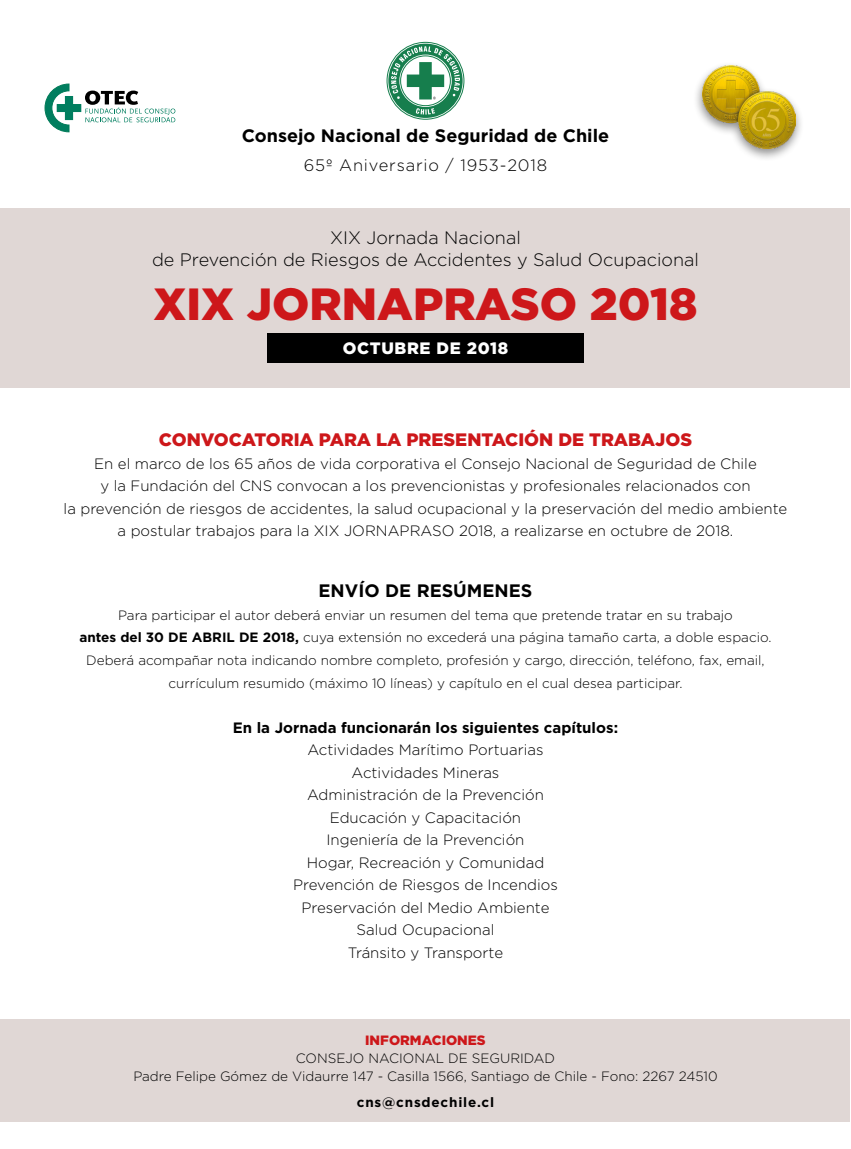
<style>
.page{position:relative;width:851px;height:1149px;background:#fff}
.page>*{position:absolute;margin:0;border:0;box-sizing:border-box;transform-origin:0 0}
.t1{font:900 45px "Gotham";color:#cd171a}
.t2{font:300 18px/21.6px "Gotham";color:#000;text-align:center}
.t3{font:700 18px "Gotham";color:#000}
.t4{font:900 18px "Gotham";color:#cd171a}
.t5{font:300 16.5px "Gotham";letter-spacing:.05em;color:#000}
.t6{font:900 16.5px "Gotham";letter-spacing:.04em;color:#fff}
.t7{font:300 15px/22.5px "Gotham";color:#000;text-align:center}
.t8{font:700 15px "Gotham";color:#000}
.t9{font:300 13.5px/22.5px "Gotham";color:#000;text-align:center}
.t10{font:700 13.5px "Gotham";letter-spacing:.06em;color:#000}
.t11{font:900 13.5px "Gotham";color:#cd171a}
.s1{font-weight:700}
</style>
<div class="page">
<div style="left:1px;top:208px;width:849px;height:180px;background:#e0d7d5"></div>
<div style="left:0;top:1018px;width:849px;height:102px;background:#e0d7d5"></div>
<svg style="left:388px;top:44px;width:74px;height:74px"></svg>
<svg style="left:45px;top:84px;width:130px;height:48px"></svg>
<div style="left:693px;top:61px;width:111px;height:101px;background:#000;opacity:.44"></div>
<img style="left:702px;top:65px;width:93px;height:84px">
<div style="left:267px;top:333px;width:316px;height:29px;background:#000"></div>
<p class="t3" style="left:242px;top:124px;width:369px">Consejo Nacional de Seguridad de Chile</p>
<p class="t5" style="left:304px;top:154px;width:245px">65º Aniversario / 1953-2018</p>
<p class="t2" style="left:152px;top:226px;width:548px">XIX Jornada Nacional<br>de Prevención de Riesgos de Accidentes y Salud Ocupacional</p>
<h1 class="t1" style="left:153px;top:272px;width:545px">XIX JORNAPRASO 2018</h1>
<p class="t6" style="left:343px;top:337px;width:65px">OCTUBRE</p>
<p class="t6" style="left:436px;top:337px;width:73px">DE 2018</p>
<p class="t4" style="left:159px;top:427px;width:534px">CONVOCATORIA PARA LA PRESENTACIÓN DE TRABAJOS</p>
<p class="t7" style="left:64px;top:452px;width:725px">En el marco de los 65 años de vida corporativa el Consejo Nacional de Seguridad de Chile<br>y la Fundación del CNS convocan a los prevencionistas y profesionales relacionados con<br>la prevención de riesgos de accidentes, la salud ocupacional y la preservación del medio ambiente a postular trabajos para la XIX JORNAPRASO 2018, a realizarse en octubre de 2018.</p>
<p class="t3" style="left:318px;top:579px;width:215px">ENVÍO DE RESÚMENES</p>
<p class="t9" style="left:79px;top:603px;width:693px">Para participar el autor deberá enviar un resumen del tema que pretende tratar en su trabajo<br><span class="s1">antes del 30 DE ABRIL DE 2018,</span> cuya extensión no excederá una página tamaño carta, a doble espacio.<br>Deberá acompañar nota indicando nombre completo, profesión y cargo, dirección, teléfono, fax, email, currículum resumido (máximo 10 líneas) y capítulo en el cual desea participar.</p>
<p class="t8" style="left:233px;top:717px;width:387px">En la Jornada funcionarán los siguientes capítulos:</p>
<p class="t7" style="left:293px;top:737px;width:266px">Actividades Marítimo Portuarias<br>Actividades Mineras<br>Administración de la Prevención<br>Educación y Capacitación<br>Ingeniería de la Prevención<br>Hogar, Recreación y Comunidad<br>Prevención de Riesgos de Incendios<br>Preservación del Medio Ambiente<br>Salud Ocupacional<br>Tránsito y Transporte</p>
<p class="t11" style="left:365px;top:1030px;width:122px">INFORMACIONES</p>
<p class="t9" style="left:133px;top:1048px;width:585px;line-height:18px">CONSEJO NACIONAL DE SEGURIDAD<br>Padre Felipe Gómez de Vidaurre 147 - Casilla 1566, Santiago de Chile - Fono: 2267 24510</p>
<p class="t10" style="left:357px;top:1093px;width:139px">cns@cnsdechile.cl</p>
</div>
